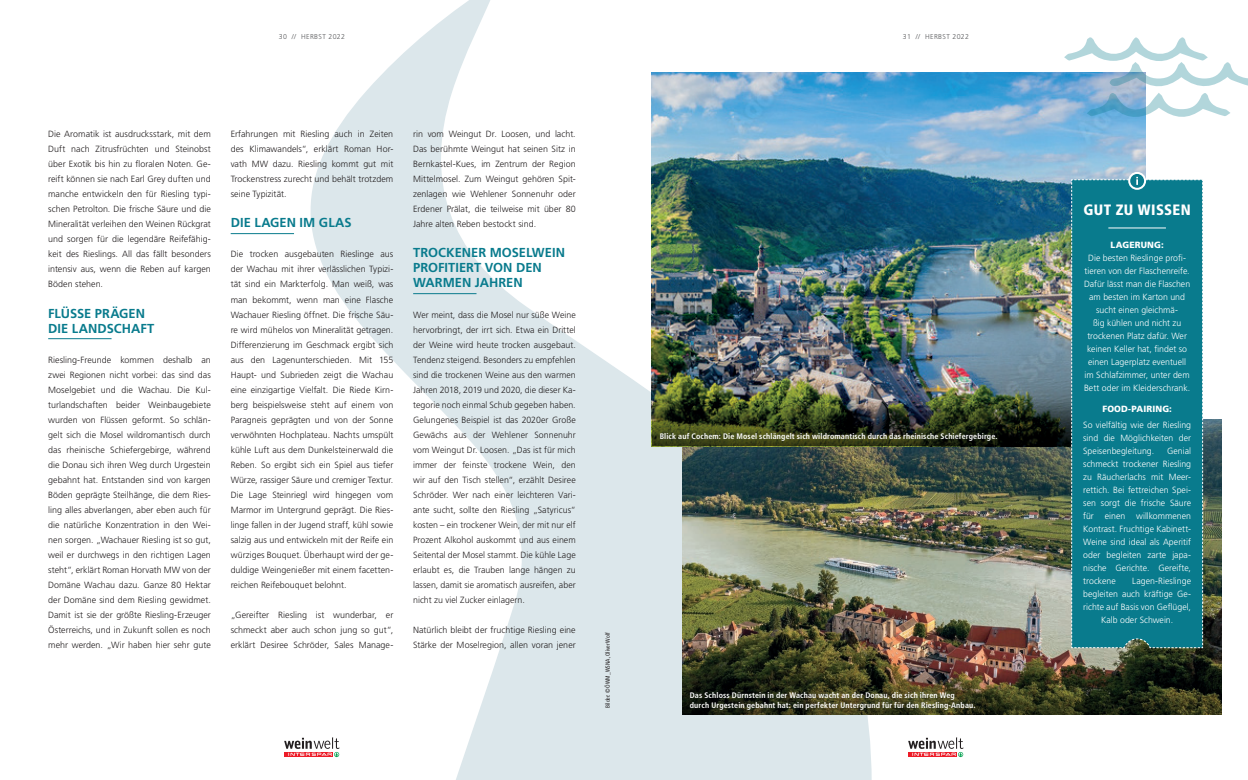
<style>
.page{position:relative;width:1248px;height:780px;background:#fff}
.page>*{position:absolute;margin:0;border:0;box-sizing:border-box;transform-origin:0 0}
.t1{font:900 condensed 15px "Frutiger LT Pro";letter-spacing:.025em;color:#fff}
.t2{font:700 13px/15px "Frutiger LT Std";color:#097b8d}
.t3{font:300 9px/15px "Frutiger LT Pro";letter-spacing:.005em;color:#231f20;text-align:justify}
.t4{font:300 9px/13px "Frutiger LT Pro";letter-spacing:.005em;color:#fff;text-align:justify}
.t5{font:900 9px "Frutiger LT Std";letter-spacing:.01em;color:#fff}
.t6{font:700 condensed 8px/10px "Frutiger LT Std";letter-spacing:.015em;color:#fff}
.t7{font:300 7px "Frutiger LT Pro";letter-spacing:.05em;color:#57585a}
.t8{font:condensed 6px "Frutiger LT Std";letter-spacing:-.01em;color:#231f20;scale:.95 1}
</style>
<div class="page">
<svg style="left:291px;top:0;width:580px;height:780px"></svg>
<hr style="left:48px;top:338px;width:63px;height:1px;background:#097b8d">
<hr style="left:231px;top:233px;width:63px;height:1px;background:#097b8d">
<hr style="left:413px;top:293px;width:63px;height:1px;background:#097b8d">
<img style="left:682px;top:419px;width:538px;height:249px">
<img style="left:652px;top:73px;width:493px;height:326px">
<svg style="left:682px;top:668px;width:538px;height:46px;background:#33321b"></svg>
<img style="left:652px;top:399px;width:418px;height:47px">
<svg style="left:1063px;top:37px;width:184px;height:81px"></svg>
<svg style="left:1129px;top:173px;width:15px;height:16px"></svg>
<div style="left:1128px;top:172px;width:17px;height:18px;border:2px solid #fff;border-radius:50%"></div>
<div style="left:1071px;top:177px;width:132px;height:471px;background:#097b8d"></div>
<hr style="left:1108px;top:227px;width:57px;height:1px;background:#fff">
<svg style="left:284px;top:737px;width:55px;height:20px"></svg>
<svg style="left:908px;top:737px;width:55px;height:20px"></svg>
<p class="t7" style="left:279px;top:33px;width:68px">30 // HERBST 2022</p>
<p class="t7" style="left:902px;top:33px;width:68px">31 // HERBST 2022</p>
<p class="t3" style="left:48px;top:127px;width:164px">Die Aromatik ist ausdrucksstark, mit dem Duft nach Zitrusfrüchten und Steinobst über Exotik bis hin zu floralen Noten. Ge&shy;reift können sie nach Earl Grey duften und manche entwickeln den für Riesling typi&shy;schen Petrolton. Die frische Säure und die Mineralität verleihen den Weinen Rückgrat und sorgen für die legendäre Reifefähig&shy;keit des Rieslings. All das fällt besonders intensiv aus, wenn die Reben auf kargen Böden stehen.</p>
<h2 class="t2" style="left:48px;top:305px;width:108px">FLÜSSE PRÄGEN<br>DIE LANDSCHAFT</h2>
<p class="t3" style="left:48px;top:352px;width:164px">Riesling-Freunde kommen deshalb an zwei Regionen nicht vorbei: das sind das Moselgebiet und die Wachau. Die Kul&shy;turlandschaften beider Weinbaugebiete wurden von Flüssen geformt. So schlän&shy;gelt sich die Mosel wildromantisch durch das rheinische Schiefergebirge, während die Donau sich ihren Weg durch Urgestein gebahnt hat. Entstanden sind von kargen Böden geprägte Steilhänge, die dem Ries&shy;ling alles abverlangen, aber eben auch für die natürliche Konzentration in den Wei&shy;nen sorgen. „Wachauer Riesling ist so gut, weil er durchwegs in den richtigen Lagen steht“, erklärt Roman Horvath MW von der Domäne Wachau dazu. Ganze 80 Hektar der Domäne sind dem Riesling gewidmet.<br>Damit ist sie der größte Riesling-Erzeuger Österreichs, und in Zukunft sollen es noch mehr werden. „Wir haben hier sehr gute</p>
<p class="t3" style="left:231px;top:127px;width:164px">Erfahrungen mit Riesling auch in Zeiten des Klimawandels“, erklärt Roman Hor&shy;vath MW dazu. Riesling kommt gut mit Trockenstress zurecht und behält trotzdem seine Typizität.</p>
<h2 class="t2" style="left:231px;top:215px;width:123px">DIE LAGEN IM GLAS</h2>
<p class="t3" style="left:231px;top:247px;width:164px">Die trocken ausgebauten Rieslinge aus der Wachau mit ihrer verlässlichen Typizi&shy;tät sind ein Markterfolg. Man weiß, was man bekommt, wenn man eine Flasche Wachauer Riesling öffnet. Die frische Säu&shy;re wird mühelos von Mineralität getragen.<br>Differenzierung im Geschmack ergibt sich aus den Lagenunterschieden. Mit 155<br>Haupt- und Subrieden zeigt die Wachau eine einzigartige Vielfalt. Die Riede Kirn&shy;berg beispielsweise steht auf einem von Paragneis geprägten und von der Sonne verwöhnten Hochplateau. Nachts umspült kühle Luft aus dem Dunkelsteinerwald die Reben. So ergibt sich ein Spiel aus tiefer Würze, rassiger Säure und cremiger Textur.<br>Die Lage Steinriegl wird hingegen vom Marmor im Untergrund geprägt. Die Ries&shy;linge fallen in der Jugend straff, kühl sowie salzig aus und entwickeln mit der Reife ein würziges Bouquet. Überhaupt wird der ge&shy;duldige Weingenießer mit einem facetten&shy;reichen Reifebouquet belohnt.</p>
<p class="t3" style="left:231px;top:607px;width:164px">„Gereifter Riesling ist wunderbar, er schmeckt aber auch schon jung so gut“, erklärt Desiree Schröder, Sales Manage-</p>
<p class="t3" style="left:413px;top:127px;width:164px">rin vom Weingut Dr. Loosen, und lacht.<br>Das berühmte Weingut hat seinen Sitz in Bernkastel-Kues, im Zentrum der Region Mittelmosel. Zum Weingut gehören Spit&shy;zenlagen wie Wehlener Sonnenuhr oder Erdener Prälat, die teilweise mit über 80<br>Jahre alten Reben bestockt sind.</p>
<h2 class="t2" style="left:413px;top:245px;width:153px">TROCKENER MOSELWEIN<br>PROFITIERT VON DEN<br>WARMEN JAHREN</h2>
<p class="t3" style="left:413px;top:307px;width:164px">Wer meint, dass die Mosel nur süße Weine hervorbringt, der irrt sich. Etwa ein Drittel der Weine wird heute trocken ausgebaut.<br>Tendenz steigend. Besonders zu empfehlen sind die trockenen Weine aus den warmen Jahren 2018, 2019 und 2020, die dieser Ka&shy;tegorie noch einmal Schub gegeben haben.<br>Gelungenes Beispiel ist das 2020er Große Gewächs aus der Wehlener Sonnenuhr vom Weingut Dr. Loosen. „Das ist für mich immer der feinste trockene Wein, den wir auf den Tisch stellen“, erzählt Desiree Schröder. Wer nach einer leichteren Vari&shy;ante sucht, sollte den Riesling „Satyricus“ kosten – ein trockener Wein, der mit nur elf Prozent Alkohol auskommt und aus einem Seitental der Mosel stammt. Die kühle Lage erlaubt es, die Trauben lange hängen zu lassen, damit sie aromatisch ausreifen, aber nicht zu viel Zucker einlagern.</p>
<p class="t3" style="left:413px;top:622px;width:164px">Natürlich bleibt der fruchtige Riesling eine<br>Stärke der Moselregion, allen voran jener</p>
<p class="t8" style="left:604px;top:707px;width:81px;rotate:-90deg">Bilder: © ÖWM_WSNA, Oliver Wolf</p>
<p class="t6" style="left:659px;top:431px;width:339px">Blick auf Cochem: Die Mosel schlängelt sich wildromantisch durch das rheinische Schiefergebirge.</p>
<p class="t6" style="left:689px;top:690px;width:287px">Das Schloss Dürnstein in der Wachau wacht an der Donau, die sich ihren Weg durch Urgestein gebahnt hat: ein perfekter Untergrund für für den Riesling-Anbau.</p>
<h1 class="t1" style="left:1083px;top:201px;width:109px">GUT ZU WISSEN</h1>
<p class="t5" style="left:1110px;top:239px;width:55px">LAGERUNG:</p>
<p class="t4" style="left:1083px;top:251px;width:108px;text-align:center">Die besten Rieslinge profi&shy;tieren von der Flaschenreife.<br>Dafür lässt man die Flaschen am besten im Karton und sucht einen gleichmä-<br>ßig kühlen und nicht zu trockenen Platz dafür. Wer keinen Keller hat, findet so einen Lagerplatz eventuell im Schlafzimmer, unter dem<br>Bett oder im Kleiderschrank.</p>
<p class="t5" style="left:1102px;top:403px;width:71px">FOOD-PAIRING:</p>
<p class="t4" style="left:1083px;top:418px;width:109px">So vielfältig wie der Riesling sind die Möglichkeiten der Speisenbegleitung.</p>
<p class="t4" style="left:1083px;top:444px;width:109px;text-indent:84px">Genial schmeckt trockener Riesling zu Räucherlachs mit Meer&shy;rettich. Bei fettreichen Spei&shy;sen sorgt die frische Säure für einen willkommenen Kontrast. Fruchtige Kabinett-Weine sind ideal als Aperitif oder begleiten zarte japa&shy;nische Gerichte. Gereifte, trockene</p>
<p class="t4" style="left:1132px;top:574px;width:60px">Lagen-Rieslinge</p>
<p class="t4" style="left:1083px;top:587px;width:109px">begleiten auch kräftige Ge-</p>
<p class="t4" style="left:1083px;top:600px;width:109px">richte auf Basis von Geflügel,</p>
<p class="t4" style="left:1100px;top:613px;width:74px">Kalb oder Schwein.</p>
</div>
